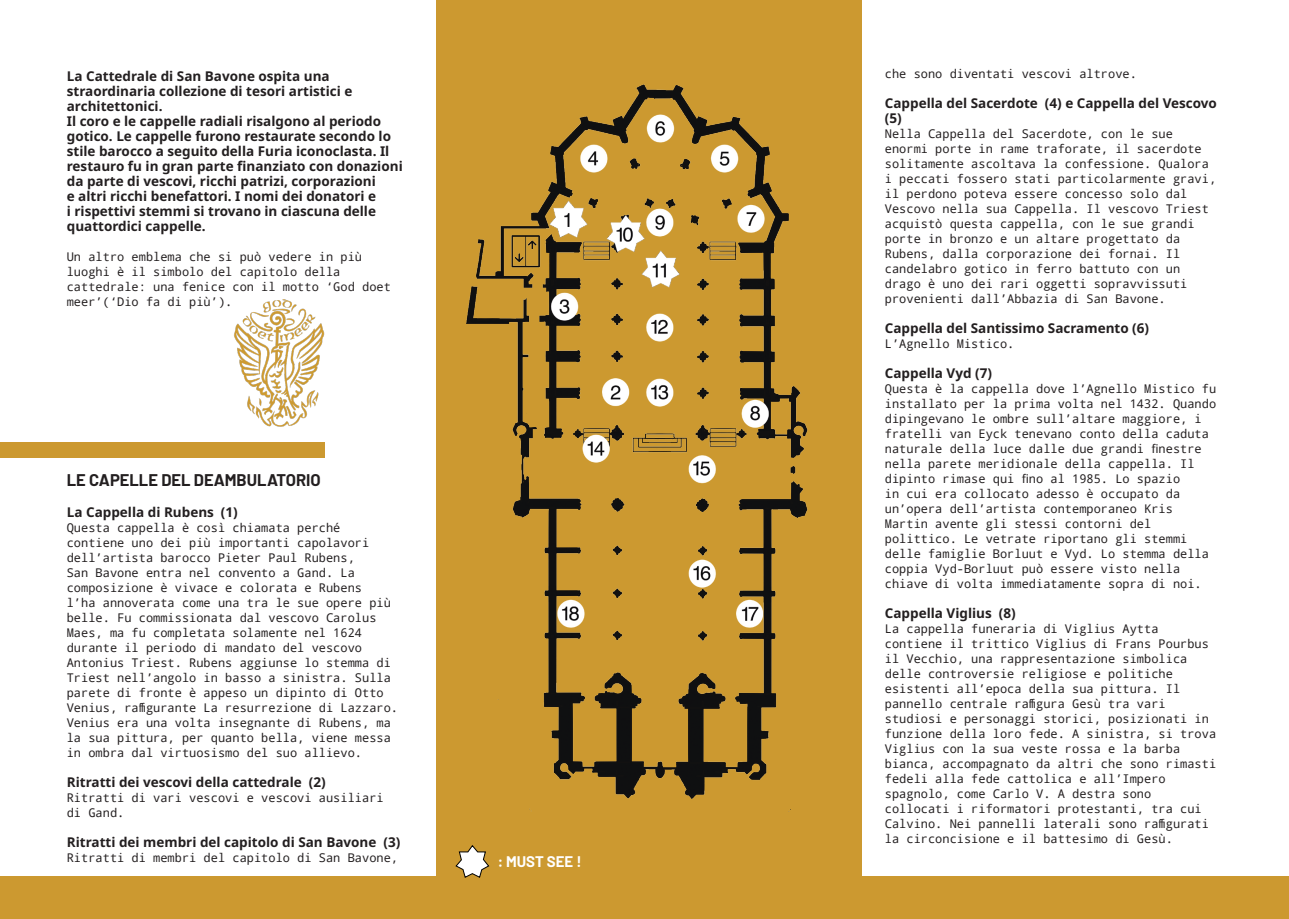
<style>
.page{position:relative;width:1289px;height:919px;background:#fff}
.page>*{position:absolute;margin:0;border:0;box-sizing:border-box;transform-origin:0 0}
.Titelklein{font:700 16.5px "Barlow";color:#231f20}
.Titelklein-2{font:700 15px "Barlow";color:#fff}
.Titelklein-3{font:700 13.5px/15px "Noto Sans";color:#231f20}
.Titelklein-4{font:12px/15px "Noto Mono";color:#231f20}
</style>
<div class="page">
<div style="left:436px;top:0;width:425px;height:916px;background:#cc9930"></div>
<div style="left:0;top:443px;width:324px;height:15px;background:#cc9930"></div>
<div style="left:0;top:876px;width:1288px;height:42px;background:#cc9930"></div>
<img style="left:185px;top:300px;width:140px;height:143px">
<img style="left:466px;top:84px;width:342px;height:728px">
<svg style="left:456px;top:845px;width:33px;height:32px"></svg>
<p class="Titelklein-3" style="left:67px;top:69px;width:287px">La Cattedrale di San Bavone ospita una straordinaria collezione di tesori artistici e architettonici.</p>
<p class="Titelklein-3" style="left:67px;top:114px;width:337px">Il coro e le cappelle radiali risalgono al periodo gotico. Le cappelle furono restaurate secondo lo stile barocco a seguito della Furia iconoclasta. Il restauro fu in gran parte finanziato con donazioni da parte di vescovi, ricchi patrizi, corporazioni<br>e altri ricchi benefattori. I nomi dei donatori e<br>i rispettivi stemmi si trovano in ciascuna delle quattordici cappelle.</p>
<p class="Titelklein-4" style="left:67px;top:249px;width:326px">Un altro emblema che si può vedere in più luoghi è il simbolo del capitolo della cattedrale: una fenice con il motto ‘God doet meer’(‘Dio fa di più’).</p>
<p class="Titelklein" style="left:67px;top:468px;width:255px">LE CAPELLE DEL DEAMBULATORIO</p>
<p class="Titelklein-3" style="left:67px;top:504px;width:172px">La Cappella di Rubens (1)</p>
<p class="Titelklein-4" style="left:67px;top:519px;width:333px">Questa cappella è così chiamata perché contiene uno dei più importanti capolavori dell’artista barocco Pieter Paul Rubens,<br>San Bavone entra nel convento a Gand. La composizione è vivace e colorata e Rubens<br>l’ha annoverata come una tra le sue opere più belle. Fu commissionata dal vescovo Carolus Maes, ma fu completata solamente nel 1624 durante il periodo di mandato del vescovo Antonius Triest. Rubens aggiunse lo stemma di Triest nell’angolo in basso a sinistra. Sulla parete di fronte è appeso un dipinto di Otto Venius, raffigurante La resurrezione di Lazzaro.<br>Venius era una volta insegnante di Rubens, ma la sua pittura, per quanto bella, viene messa in ombra dal virtuosismo del suo allievo.</p>
<p class="Titelklein-3" style="left:67px;top:774px;width:260px">Ritratti dei vescovi della cattedrale (2)</p>
<p class="Titelklein-4" style="left:67px;top:789px;width:318px">Ritratti di vari vescovi e vescovi ausiliari di Gand.</p>
<p class="Titelklein-3" style="left:67px;top:834px;width:335px">Ritratti dei membri del capitolo di San Bavone (3)</p>
<p class="Titelklein-4" style="left:67px;top:849px;width:333px">Ritratti di membri del capitolo di San Bavone,</p>
<p class="Titelklein-2" style="left:497px;top:850px;width:85px">: MUST SEE !</p>
<p class="Titelklein-4" style="left:884px;top:66px;width:254px">che sono diventati vescovi altrove.</p>
<p class="Titelklein-3" style="left:884px;top:96px;width:334px">Cappella del Sacerdote (4) e Cappella del Vescovo (5)</p>
<p class="Titelklein-4" style="left:884px;top:126px;width:333px">Nella Cappella del Sacerdote, con le sue enormi porte in rame traforate, il sacerdote solitamente ascoltava la confessione. Qualora i peccati fossero stati particolarmente gravi, il perdono poteva essere concesso solo dal Vescovo nella sua Cappella. Il vescovo Triest acquistò questa cappella, con le sue grandi porte in bronzo e un altare progettato da Rubens, dalla corporazione dei fornai. Il candelabro gotico in ferro battuto con un drago è uno dei rari oggetti sopravvissuti provenienti dall’Abbazia di San Bavone.</p>
<p class="Titelklein-3" style="left:884px;top:321px;width:266px">Cappella del Santissimo Sacramento (6)</p>
<p class="Titelklein-4" style="left:884px;top:336px;width:131px">L’Agnello Mistico.</p>
<p class="Titelklein-3" style="left:884px;top:366px;width:109px">Cappella Vyd (7)</p>
<p class="Titelklein-4" style="left:884px;top:381px;width:333px">Questa è la cappella dove l’Agnello Mistico fu installato per la prima volta nel 1432. Quando dipingevano le ombre sull’altare maggiore, i fratelli van Eyck tenevano conto della caduta naturale della luce dalle due grandi finestre nella parete meridionale della cappella. Il dipinto rimase qui fino al 1985. Lo spazio<br>in cui era collocato adesso è occupato da un’opera dell’artista contemporaneo Kris Martin avente gli stessi contorni del polittico. Le vetrate riportano gli stemmi delle famiglie Borluut e Vyd. Lo stemma della coppia Vyd-Borluut può essere visto nella chiave di volta immediatamente sopra di noi.</p>
<p class="Titelklein-3" style="left:884px;top:606px;width:132px">Cappella Viglius (8)</p>
<p class="Titelklein-4" style="left:884px;top:621px;width:333px">La cappella funeraria di Viglius Aytta contiene il trittico Viglius di Frans Pourbus il Vecchio, una rappresentazione simbolica delle controversie religiose e politiche esistenti all’epoca della sua pittura. Il pannello centrale raffigura Gesù tra vari studiosi e personaggi storici, posizionati in funzione della loro fede. A sinistra, si trova Viglius con la sua veste rossa e la barba bianca, accompagnato da altri che sono rimasti fedeli alla fede cattolica e all’Impero spagnolo, come Carlo V. A destra sono collocati i riformatori protestanti, tra cui Calvino. Nei pannelli laterali sono raffigurati la circoncisione e il battesimo di Gesù.</p>
</div>
